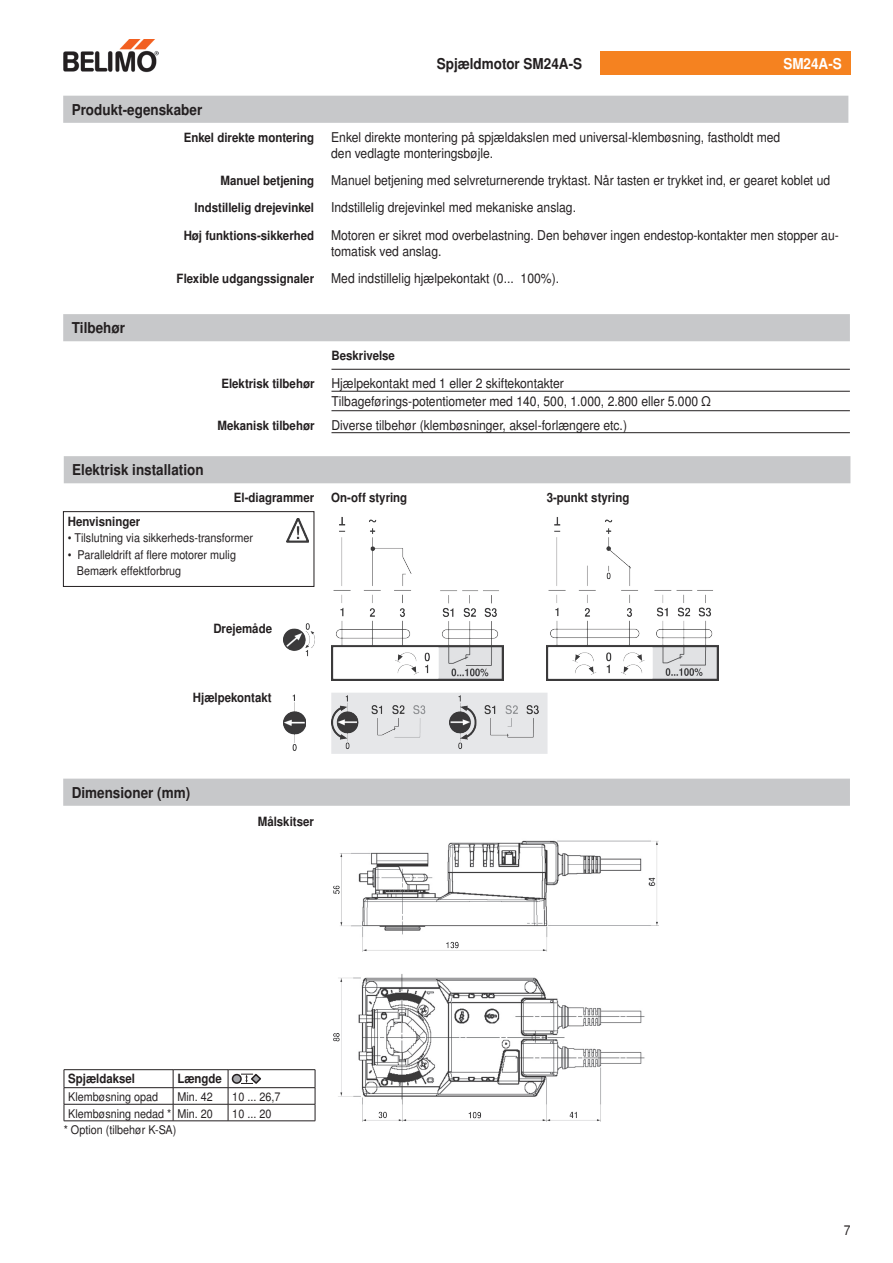
<style>
.page{position:relative;width:893px;height:1263px;background:#fff}
.page>*{position:absolute;margin:0;border:0;box-sizing:border-box;transform-origin:0 0}
.t1{font:700 15px "Nimbus Sans BEL";color:#231f20;scale:.9 1}
.t2{font:700 15px "Nimbus Sans BEL";color:#fff;scale:.9 1}
.t3{font:13.5px/16.2px "Nimbus Sans BEL";color:#231f20;scale:.9 1}
.t4{font:700 12.75px "Nimbus Sans BEL";color:#231f20;scale:.9 1}
.t5{font:12px/16.5px "Nimbus Sans BEL";color:#231f20;scale:.9 1}
</style>
<div class="page">
<img style="left:64px;top:39px;width:94px;height:34px">
<div style="left:600px;top:51px;width:250px;height:24px;background:#f58220"></div>
<div style="left:63px;top:314px;width:787px;height:27px;background:#c7c8ca"></div>
<hr style="left:331px;top:369px;width:519px;height:1px;background:#231f20">
<hr style="left:331px;top:391px;width:519px;height:1px;background:#231f20">
<hr style="left:331px;top:410px;width:519px;height:1px;background:#231f20">
<hr style="left:331px;top:432px;width:519px;height:1px;background:#231f20">
<div style="left:63px;top:96px;width:785px;height:27px;background:#c7c8ca"></div>
<div style="left:63px;top:779px;width:787px;height:27px;background:#c7c8ca"></div>
<div style="left:64px;top:456px;width:786px;height:27px;background:#c7c8ca"></div>
<div style="left:331px;top:693px;width:216px;height:61px;background:#e6e7e9"></div>
<img style="left:284px;top:694px;width:21px;height:57px">
<div style="left:63px;top:511px;width:251px;height:76px;border:1px solid #231f20"></div>
<img style="left:287px;top:518px;width:21px;height:25px">
<img style="left:284px;top:623px;width:31px;height:33px">
<img style="left:331px;top:517px;width:172px;height:164px">
<img style="left:546px;top:517px;width:172px;height:164px">
<img style="left:331px;top:693px;width:95px;height:58px">
<img style="left:449px;top:693px;width:89px;height:58px">
<img style="left:333px;top:840px;width:325px;height:111px">
<img style="left:333px;top:974px;width:312px;height:147px">
<div style="left:233px;top:1074px;width:8px;height:9px;background:#a8a9ad;border-radius:50%"></div>
<div style="left:232px;top:1074px;width:10px;height:10px;border:2px solid #231f20;border-radius:50%"></div>
<svg style="left:241px;top:1074px;width:20px;height:10px"></svg>
<hr style="left:64px;top:1069px;width:109px;height:1px;background:#231f20">
<hr style="left:173px;top:1069px;width:55px;height:1px;background:#231f20">
<hr style="left:228px;top:1069px;width:87px;height:1px;background:#231f20">
<hr style="left:64px;top:1087px;width:109px;height:1px;background:#231f20">
<hr style="left:173px;top:1087px;width:55px;height:1px;background:#231f20">
<hr style="left:228px;top:1087px;width:87px;height:1px;background:#231f20">
<hr style="left:64px;top:1104px;width:109px;height:1px;background:#231f20">
<svg style="left:64px;top:1070px;width:1px;height:50px"></svg>
<hr style="left:173px;top:1104px;width:55px;height:1px;background:#231f20">
<svg style="left:173px;top:1070px;width:1px;height:50px"></svg>
<hr style="left:228px;top:1104px;width:87px;height:1px;background:#231f20">
<svg style="left:228px;top:1070px;width:1px;height:50px"></svg>
<svg style="left:315px;top:1070px;width:1px;height:51px"></svg>
<hr style="left:64px;top:1120px;width:109px;height:1px;background:#231f20">
<hr style="left:173px;top:1120px;width:55px;height:1px;background:#231f20">
<hr style="left:228px;top:1120px;width:87px;height:1px;background:#231f20">
<p class="t1" style="left:437px;top:55px;width:163px">Spjældmotor SM24A-S</p>
<p class="t2" style="left:783px;top:55px;width:67px">SM24A-S</p>
<p class="t1" style="left:72px;top:101px;width:147px">Produkt-egenskaber</p>
<p class="t4" style="left:184px;top:130px;width:146px">Enkel direkte montering</p>
<p class="t3" style="left:331px;top:129px;width:501px">Enkel direkte montering på spjældakslen med universal-klembøsning, fastholdt med den vedlagte monteringsbøjle.</p>
<p class="t4" style="left:220px;top:173px;width:106px">Manuel betjening</p>
<p class="t3" style="left:331px;top:173px;width:556px">Manuel betjening med selvreturnerende tryktast. Når tasten er trykket ind, er gearet koblet ud</p>
<p class="t4" style="left:195px;top:200px;width:134px">Indstillelig drejevinkel</p>
<p class="t3" style="left:331px;top:200px;width:274px">Indstillelig drejevinkel med mekaniske anslag.</p>
<p class="t4" style="left:184px;top:228px;width:146px">Høj funktions-sikkerhed</p>
<p class="t3" style="left:331px;top:227px;width:565px">Motoren er sikret mod overbelastning. Den behøver ingen endestop-kontakter men stopper au&shy;tomatisk ved anslag.</p>
<p class="t4" style="left:177px;top:271px;width:154px">Flexible udgangssignaler</p>
<p class="t3" style="left:331px;top:271px;width:255px">Med indstillelig hjælpekontakt (0... 100%).</p>
<p class="t1" style="left:72px;top:319px;width:61px">Tilbehør</p>
<p class="t1" style="left:72px;top:461px;width:147px">Elektrisk installation</p>
<p class="t4" style="left:331px;top:348px;width:72px">Beskrivelse</p>
<p class="t4" style="left:221px;top:376px;width:105px">Elektrisk tilbehør</p>
<p class="t3" style="left:331px;top:375px;width:423px;line-height:17.7px">Hjælpekontakt med 1 eller 2 skiftekontakter<br>Tilbageførings-potentiometer med 140, 500, 1.000, 2.800 eller 5.000 Ω</p>
<p class="t4" style="left:218px;top:417px;width:109px">Mekanisk tilbehør</p>
<p class="t3" style="left:331px;top:417px;width:330px">Diverse tilbehør (klembøsninger, aksel-forlængere etc.)</p>
<p class="t4" style="left:234px;top:490px;width:91px">El-diagrammer</p>
<p class="t4" style="left:331px;top:490px;width:86px">On-off styring</p>
<p class="t4" style="left:547px;top:490px;width:94px">3-punkt styring</p>
<p class="t4" style="left:68px;top:513px;width:82px">Henvisninger</p>
<p class="t5" style="left:68px;top:530px;width:207px">• Tilslutning via sikkerheds-transformer</p>
<p class="t5" style="left:77px;top:546px;width:178px;text-indent:-9px">• Paralleldrift af flere motorer mulig<br>Bemærk effektforbrug</p>
<p class="t4" style="left:213px;top:620px;width:67px">Drejemåde</p>
<p class="t4" style="left:193px;top:690px;width:89px">Hjælpekontakt</p>
<p class="t1" style="left:72px;top:783px;width:133px">Dimensioner (mm)</p>
<p class="t4" style="left:258px;top:814px;width:64px">Målskitser</p>
<p class="t4" style="left:68px;top:1071px;width:76px">Spjældaksel</p>
<p class="t4" style="left:177px;top:1071px;width:51px">Længde</p>
<p class="t5" style="left:68px;top:1089px;width:102px">Klembøsning opad</p>
<p class="t5" style="left:177px;top:1089px;width:41px">Min. 42</p>
<p class="t5" style="left:232px;top:1089px;width:55px">10 ... 26,7</p>
<p class="t5" style="left:68px;top:1105px;width:162px">Klembøsning nedad * Min. 20</p>
<p class="t5" style="left:232px;top:1105px;width:45px">10 ... 20</p>
<p class="t5" style="left:64px;top:1121px;width:127px">* Option (tilbehør K-SA)</p>
<p class="t3" style="left:844px;top:1222px;width:9px">7</p>
</div>
